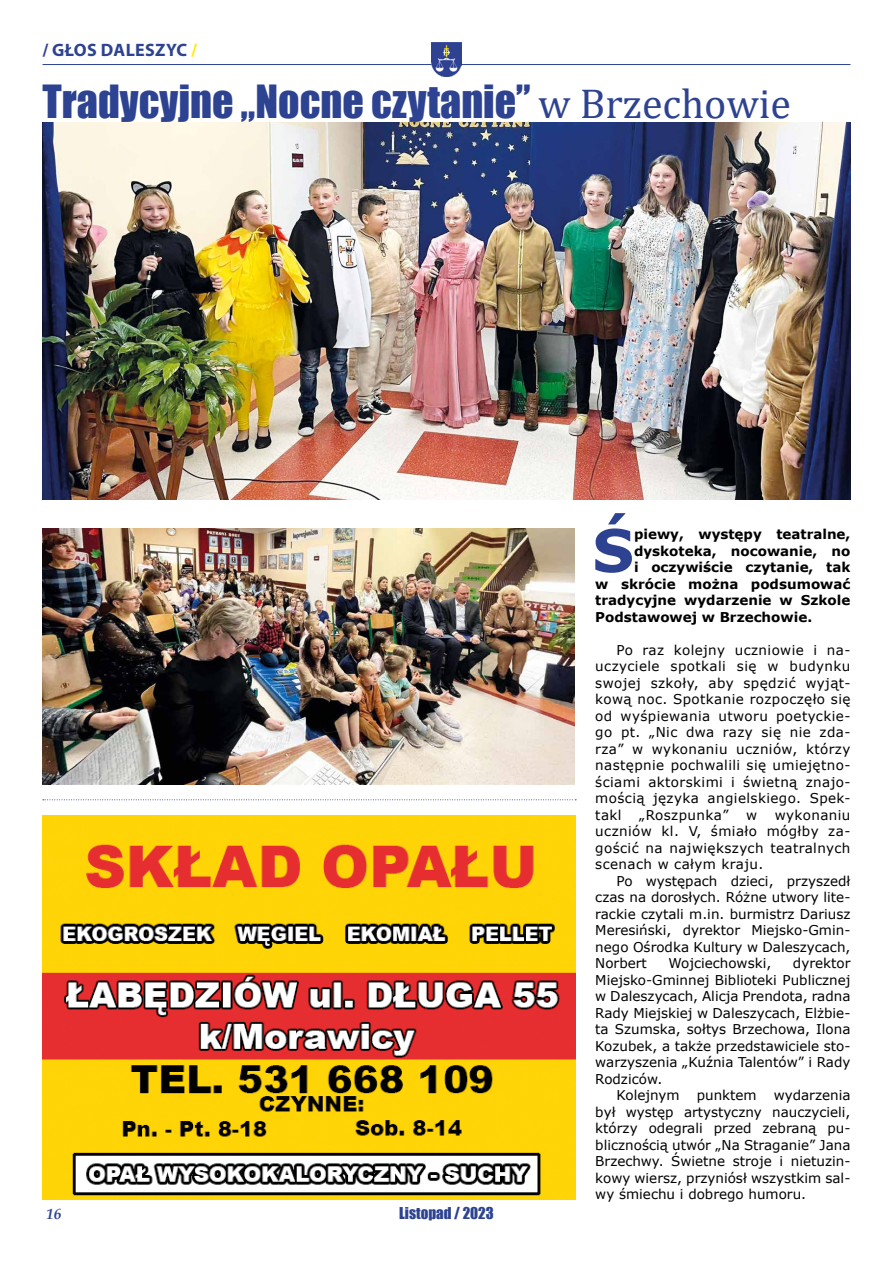
<style>
.page{position:relative;width:893px;height:1263px;background:#fff}
.page>*{position:absolute;margin:0;border:0;box-sizing:border-box;transform-origin:0 0}
.t1{font:700 58.95px "Verdana";color:#2d4391}
.t2{font:42px "Impact";color:#2d4391}
.t3{font:700 18px "Myriad Pro";letter-spacing:.02em;color:#2d4391}
.t4{font:15px "Impact";color:#2d4391}
.t5{font:italic 700 15px "Palatino Linotype";color:#2d4391}
.t6{font:13.5px/16.5px "Verdana";color:#000;text-align:justify}
.t7{font:700 13.5px "Verdana";color:#000}
.t8{font:13.5px "Verdana";letter-spacing:.03em;color:#000}
.s1{color:#ffed00}
.s2{font-family:"Cambria"}
</style>
<div class="page">
<hr style="left:43px;top:64px;width:807px;height:1px;background:#2d4391">
<img style="left:432px;top:43px;width:29px;height:34px">
<img style="left:43px;top:529px;width:531px;height:255px">
<img style="left:43px;top:122px;width:807px;height:378px">
<img style="left:43px;top:815px;width:533px;height:384px">
<svg style="left:43px;top:799px;width:533px;height:1px"></svg>
<h3 class="t3" style="left:43px;top:38px;width:156px">/ GŁOS DALESZYC <span class="s1">/</span></h3>
<h2 class="t2" style="left:43px;top:69px;width:750px">Tradycyjne „Nocne czytanie” <span class="s2">w Brzechowie</span></h2>
<p class="t5" style="left:46px;top:1203px;width:16px">16</p>
<p class="t4" style="left:399px;top:1202px;width:96px">Listopad / 2023</p>
<h1 class="t1" style="left:592px;top:509px;width:43px">Ś</h1>
<p class="t7" style="left:634px;top:525px;width:218px">piewy, występy teatralne,</p>
<p class="t7" style="left:634px;top:541px;width:218px">dyskoteka, nocowanie, no</p>
<p class="t7" style="left:634px;top:558px;width:218px">i oczywiście czytanie, tak</p>
<p class="t7" style="left:595px;top:574px;width:257px">w skrócie można podsumować</p>
<p class="t7" style="left:595px;top:591px;width:257px">tradycyjne wydarzenie w Szkole</p>
<p class="t7" style="left:595px;top:607px;width:218px">Podstawowej w Brzechowie.</p>
<p class="t6" style="left:595px;top:641px;width:257px;text-indent:21px">Po raz kolejny uczniowie i na&shy;uczyciele spotkali się w budynku swojej szkoły, aby spędzić wyjąt&shy;kową noc. Spotkanie rozpoczęło się od wyśpiewania utworu poetyckie&shy;go pt. „N ic dwa razy się nie zda&shy;rza” w wykonaniu uczniów, którzy następnie pochwalili się umiejętno&shy;ściami aktorskimi i świetną znajo&shy;mością języka angielskiego. Spek&shy;takl</p>
<p class="t6" style="left:595px;top:806px;width:257px;text-indent:179px">wykonaniu uczniów kl. V, śmiało mógłby za&shy;gościć na największych teatralnych scenach w całym kraju.</p>
<p class="t6" style="left:595px;top:872px;width:257px;text-indent:21px">Po występach dzieci, przyszedł czas na dorosłych. Różne utwory lite&shy;rackie czytali m.in. burmistrz Dariusz Meresiński, dyrektor Miejsko-Gmin&shy;nego Ośrodka Kultury w Daleszycach, Norbert</p>
<p class="t8" style="left:639px;top:805px;width:91px">„Roszpunka”</p>
<p class="t6" style="left:746px;top:806px;width:13px">w</p>
<p class="t6" style="left:669px;top:955px;width:104px">Wojciechowski,</p>
<p class="t6" style="left:793px;top:955px;width:59px">dyrektor</p>
<p class="t6" style="left:595px;top:971px;width:257px">Miejsko-Gminnej Biblioteki Publicznej</p>
<p class="t6" style="left:595px;top:988px;width:257px">w Daleszycach, Alicja Prendota, radna</p>
<p class="t6" style="left:595px;top:1004px;width:257px">Rady Miejskiej w Daleszycach, Elżbie-</p>
<p class="t6" style="left:595px;top:1021px;width:257px">ta Szumska, sołtys Brzechowa, Ilona</p>
<p class="t6" style="left:595px;top:1037px;width:257px">Kozubek, a także przedstawiciele sto-</p>
<p class="t6" style="left:595px;top:1054px;width:257px">warzyszenia „Kuźnia Talentów” i Rady</p>
<p class="t6" style="left:595px;top:1070px;width:69px">Rodziców.</p>
<p class="t6" style="left:617px;top:1087px;width:65px">Kolejnym</p>
<p class="t6" style="left:697px;top:1087px;width:61px">punktem</p>
<p class="t6" style="left:595px;top:1087px;width:257px;text-indent:178px">wydarzenia był występ artystyczny nauczycieli, którzy odegrali przed zebraną pu&shy;blicznością utwór „Na Straganie” Jana Brzechwy. Świetne stroje i nietuzin&shy;kowy wiersz, przyniósł wszystkim sal&shy;wy śmiechu i dobrego humoru.</p>
</div>
